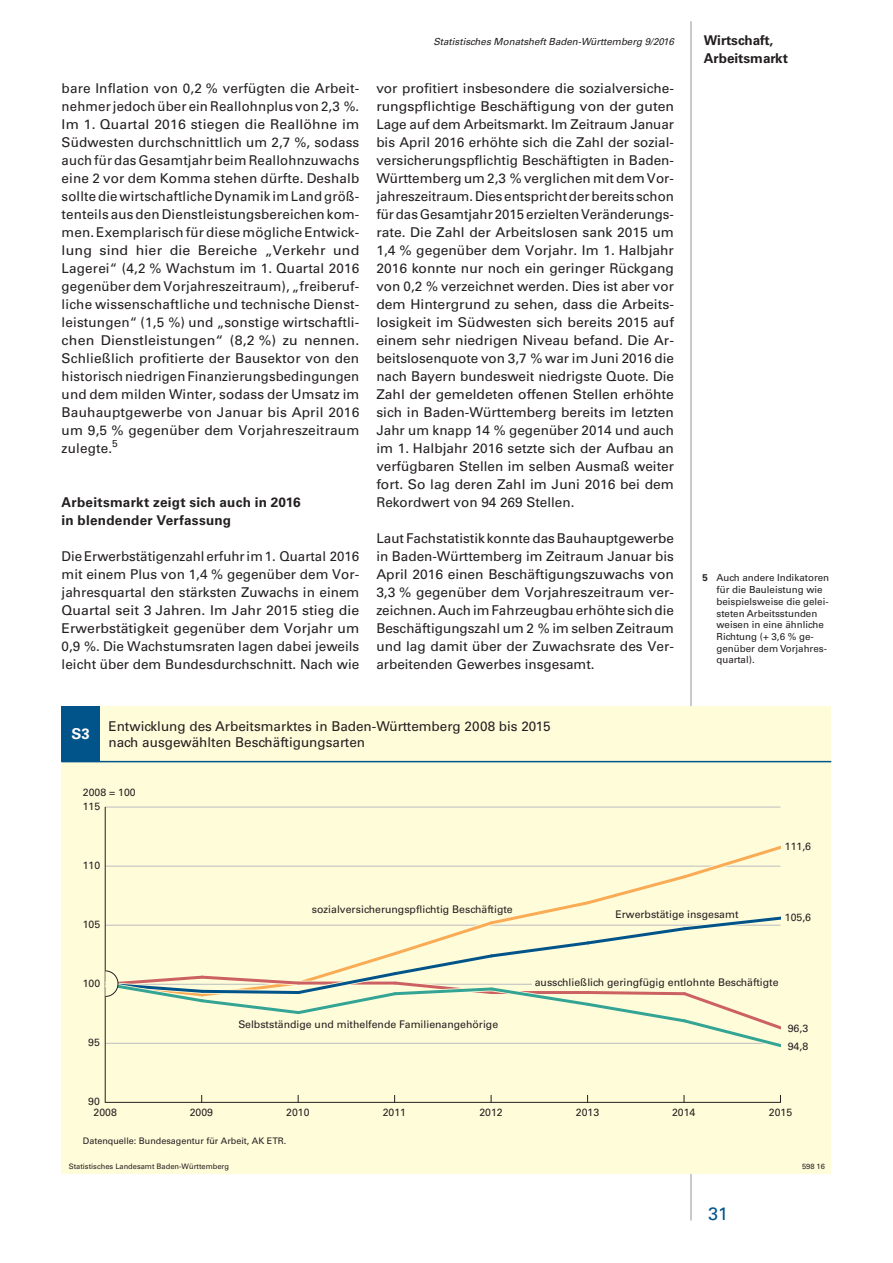
<style>
.page{position:relative;width:893px;height:1263px;background:#fff}
.page>*{position:absolute;margin:0;border:0;box-sizing:border-box;transform-origin:0 0}
.t1{font:18px "Univers";color:#01548a}
.t2{font:700 15px "Univers";color:#fff}
.t3{font:13.5px/18px "Univers";color:#231f20;text-align:justify}
.t4{font:700 13.5px/18px "Univers";letter-spacing:.015em;color:#231f20}
.t5{font:10.5px "Univers";color:#231f20}
.t6{font:9.75px/11.7px "Univers";color:#231f20}
.t7{font:italic 9.75px "Univers";color:#231f20}
.t8{font:9px "Univers";color:#231f20}
.t9{font:7.5px "Univers";color:#231f20}
.s1{font-weight:700}
</style>
<div class="page">
<hr style="left:691px;top:21px;width:1px;height:1199px;background:#939598">
<div style="left:62px;top:706px;width:769px;height:468px;background:#fffcda"></div>
<div style="left:62px;top:706px;width:38px;height:56px;background:#01548a"></div>
<hr style="left:62px;top:761px;width:769px;height:1px;background:#01548a">
<hr style="left:105px;top:1102px;width:676px;height:1px;background:#231f20">
<hr style="left:105px;top:807px;width:675px;height:1px;background:#bcbdc0">
<hr style="left:105px;top:807px;width:1px;height:296px;background:#231f20">
<svg style="left:106px;top:846px;width:674px;height:201px"></svg>
<div style="left:532px;top:975px;width:251px;height:16px;background:#fffcda"></div>
<p class="t3" style="left:62px;top:79px;width:299px">bare Inflation von 0,2 % verfügten die Arbeit&shy;nehmer jedoch über ein Reallohnplus von 2,3 %.<br>Im 1. Quartal 2016 stiegen die Reallöhne im Südwesten durchschnittlich um 2,7 %, sodass auch für das Gesamtjahr beim Reallohnzuwachs eine 2 vor dem Komma stehen dürfte. Deshalb sollte die wirtschaftliche Dynamik im Land größ&shy;tenteils aus den Dienstleistungsbereichen kom&shy;men. Exemplarisch für diese mögliche Entwick&shy;lung sind hier die Bereiche „Verkehr und Lagerei“ (4,2 % Wachstum im 1. Quartal 2016 gegenüber dem Vorjahreszeitraum), „freiberuf&shy;liche wissenschaftliche und technische Dienst&shy;leistungen“ (1,5 %) und „sonstige wirtschaftli&shy;chen Dienstleistungen“ (8,2 %) zu nennen.<br>Schließlich profitierte der Bausektor von den historisch niedrigen Finanzierungsbedingungen und dem milden Winter, sodass der Umsatz im Bauhauptgewerbe von Januar bis April 2016 um 9,5 % gegenüber dem Vorjahreszeitraum zulegte.<sup>5</sup></p>
<p class="t4" style="left:62px;top:493px;width:240px">Arbeitsmarkt zeigt sich auch in 2016 in blendender Verfassung</p>
<p class="t3" style="left:62px;top:547px;width:299px">Die Erwerbstätigenzahl erfuhr im 1. Quartal 2016 mit einem Plus von 1,4 % gegenüber dem Vor&shy;jahresquartal den stärksten Zuwachs in einem Quartal seit 3 Jahren. Im Jahr 2015 stieg die Erwerbstätigkeit gegenüber dem Vorjahr um 0,9 %. Die Wachstumsraten lagen dabei jeweils leicht über dem Bundesdurchschnitt. Nach wie</p>
<p class="t7" style="left:433px;top:35px;width:242px">Statistisches Monatsheft Baden-Württemberg 9/2016</p>
<p class="t4" style="left:704px;top:31px;width:86px">Wirtschaft,<br>Arbeitsmarkt</p>
<p class="t3" style="left:376px;top:79px;width:299px">vor profitiert insbesondere die sozialversiche&shy;rungspflichtige Beschäftigung von der guten Lage auf dem Arbeitsmarkt. Im Zeitraum Januar bis April 2016 erhöhte sich die Zahl der sozial&shy;versicherungspflichtig Beschäftigten in Baden-Württemberg um 2,3 % verglichen mit dem Vor&shy;jahreszeitraum. Dies entspricht der bereits schon für das Gesamtjahr 2015 erzielten Veränderungs&shy;rate. Die Zahl der Arbeitslosen sank 2015 um 1,4 % gegenüber dem Vorjahr. Im 1. Halbjahr 2016 konnte nur noch ein geringer Rückgang von 0,2 % verzeichnet werden. Dies ist aber vor dem Hintergrund zu sehen, dass die Arbeits&shy;losigkeit im Südwesten sich bereits 2015 auf einem sehr niedrigen Niveau befand. Die Ar&shy;beitslosenquote von 3,7 % war im Juni 2016 die nach Bayern bundesweit niedrigste Quote. Die Zahl der gemeldeten offenen Stellen erhöhte sich in Baden-Württemberg bereits im letzten Jahr um knapp 14 % gegenüber 2014 und auch im 1. Halbjahr 2016 setzte sich der Aufbau an verfügbaren Stellen im selben Ausmaß weiter fort. So lag deren Zahl im Juni 2016 bei dem Rekordwert von 94 269 Stellen.</p>
<p class="t3" style="left:376px;top:529px;width:299px">Laut Fachstatistik konnte das Bauhauptgewerbe in Baden-Württemberg im Zeitraum Januar bis April 2016 einen Beschäftigungszuwachs von 3,3 % gegenüber dem Vorjahreszeitraum ver&shy;zeichnen. Auch im Fahrzeugbau erhöhte sich die Beschäftigungszahl um 2 % im selben Zeitraum und lag damit über der Zuwachsrate des Ver&shy;arbeitenden Gewerbes insgesamt.</p>
<p class="t6" style="left:716px;top:572px;width:114px;text-indent:-14px"><span class="s1">5</span> Auch andere Indikatoren für die Bauleistung wie beispielsweise die gelei&shy;steten Arbeitsstunden weisen in eine ähnliche<br>Richtung (+ 3,6 % ge&shy;genüber dem Vorjahres&shy;quartal).</p>
<p class="t2" style="left:72px;top:724px;width:20px">S3</p>
<p class="t3" style="left:108px;top:718px;width:444px;line-height:16.2px">Entwicklung des Arbeitsmarktes in Baden-Württemberg 2008 bis 2015 nach ausgewählten Beschäftigungsarten</p>
<p class="t5" style="left:83px;top:786px;width:54px">2008 = 100</p>
<p class="t5" style="left:83px;top:800px;width:19px">115</p>
<p class="t5" style="left:83px;top:859px;width:19px">110</p>
<p class="t5" style="left:83px;top:918px;width:19px">105</p>
<p class="t5" style="left:83px;top:977px;width:19px">100</p>
<p class="t5" style="left:88px;top:1036px;width:13px">95</p>
<p class="t5" style="left:88px;top:1095px;width:13px">90</p>
<p class="t5" style="left:312px;top:903px;width:202px">sozialversicherungspflichtig Beschäftigte</p>
<p class="t5" style="left:238px;top:1018px;width:261px">Selbstständige und mithelfende Familienangehörige</p>
<p class="t5" style="left:615px;top:908px;width:125px">Erwerbstätige insgesamt</p>
<p class="t5" style="left:785px;top:840px;width:28px">111,6</p>
<p class="t5" style="left:785px;top:911px;width:28px">105,6</p>
<p class="t5" style="left:535px;top:976px;width:245px">ausschließlich geringfügig entlohnte Beschäftigte</p>
<p class="t5" style="left:788px;top:1022px;width:22px">96,3</p>
<p class="t5" style="left:788px;top:1040px;width:22px">94,8</p>
<p class="t5" style="left:94px;top:1106px;width:25px">2008</p>
<p class="t5" style="left:190px;top:1106px;width:25px">2009</p>
<p class="t5" style="left:286px;top:1106px;width:25px">2010</p>
<p class="t5" style="left:383px;top:1106px;width:25px">2011</p>
<p class="t5" style="left:479px;top:1106px;width:25px">2012</p>
<p class="t5" style="left:576px;top:1106px;width:25px">2013</p>
<p class="t5" style="left:672px;top:1106px;width:25px">2014</p>
<p class="t8" style="left:83px;top:1136px;width:205px">Datenquelle: Bundesagentur für Arbeit, AK ETR.</p>
<p class="t5" style="left:769px;top:1106px;width:25px">2015</p>
<p class="t9" style="left:69px;top:1162px;width:162px">Statistisches Landesamt Baden-Württemberg</p>
<p class="t9" style="left:802px;top:1162px;width:24px">598 16</p>
<h1 class="t1" style="left:708px;top:1203px;width:22px">31</h1>
</div>
